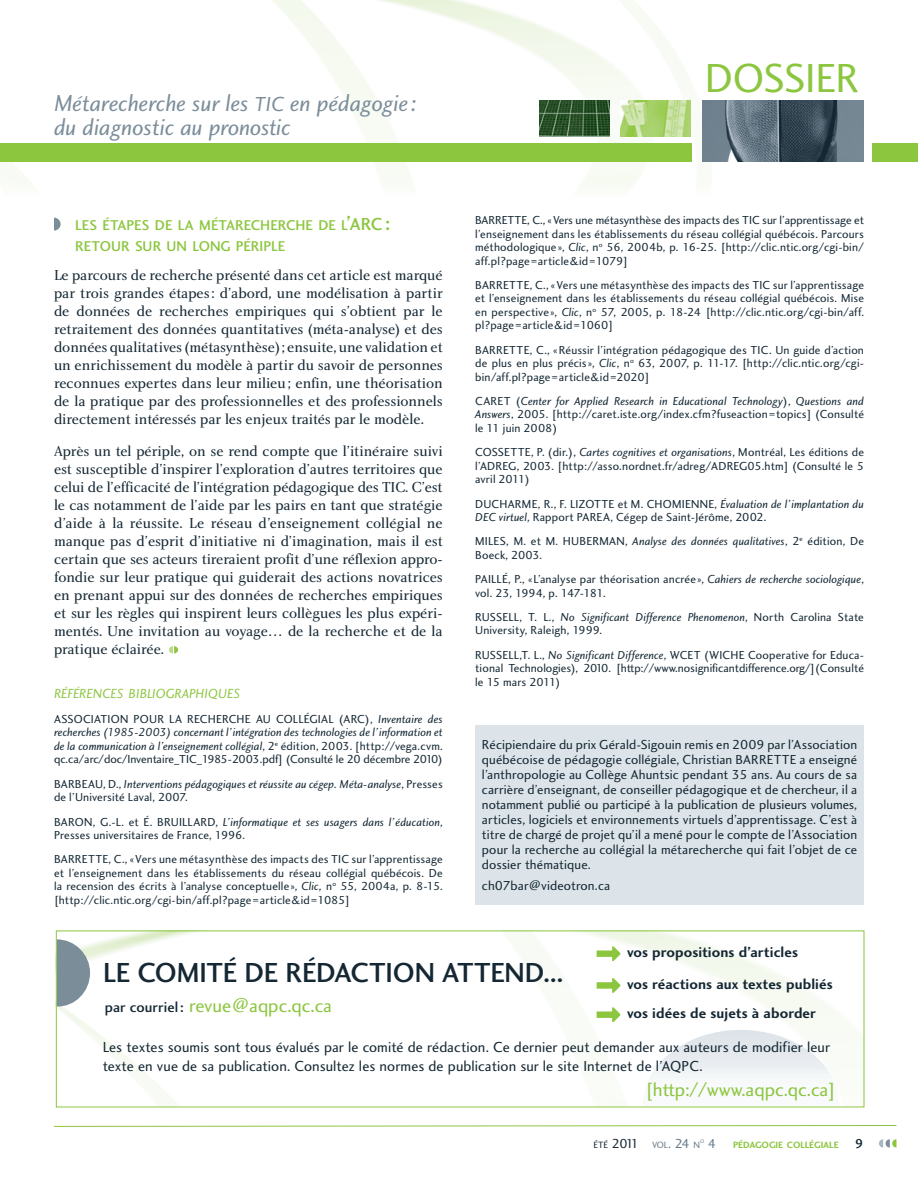
<style>
.page{position:relative;width:918px;height:1188px;background:#fff}
.page>*{position:absolute;margin:0;border:0;box-sizing:border-box;transform-origin:0 0}
.t1{font:42px "Charlotte Sans Book Plain";letter-spacing:-.015em;color:#8cc63f}
.t2{font:28.5px "Charlotte Sans Medium Plain";letter-spacing:-.01em;color:#142733}
.t3{font:24px/24px "Charlotte Sans Book Italic Plain";color:#7c8d9a}
.t4{font:19.5px "Charlotte Sans Book Plain";color:#8cc63f}
.t5{font:15px/18px "Charlotte Book Plain";letter-spacing:-.005em;color:#142733;text-align:justify}
.t6{font:15px/19.5px "Charlotte Sans Book Plain";letter-spacing:.005em;color:#142733}
.t7{font:15px/31.8px "Charlotte Sans Bold Plain";letter-spacing:.005em;color:#142733}
.t8{font:14.7px/21px "Charlotte Sans Medium Plain";letter-spacing:.005em;color:#8cc63f}
.t9{font:13.65px "Charlotte Sans Book Italic Plain";color:#8cc63f}
.t10{font:13.5px/15px "Charlotte Sans Book Plain";letter-spacing:.01em;color:#142733;text-align:justify}
.t11{font:13.5px "Charlotte Sans Book Plain";color:#687a88}
.t12{font:12px/13.5px "Charlotte Sans Book Plain";letter-spacing:.01em;color:#142733}
.t13{font:12px/13.5px "Charlotte Sans Book Italic Plain";color:#142733}
.t14{font:9.45px "Charlotte Sans Bold Plain";color:#8cc63f}
.t15{font:5.55px "Charlotte Sans Book Plain";color:#687a88}
.s1{font-size:21px}
.s2{font-size:18px}
.s3{font-family:"Charlotte Sans Book Italic Plain"}
.s4{font-family:"Charlotte Sans Book Plain"}
.s5{font-family:"Charlotte Sans Medium Plain";font-size:15px;color:#142733}
.s6{font-size:9.45px}
.s7{font-size:9.45px;color:#687a88}
.s8{color:#687a88}
.s9{font-family:"Charlotte Sans Medium Plain";font-size:13.5px;color:#142733}
</style>
<div class="page">
<img style="left:0;top:0;width:918px;height:188px">
<img style="left:702px;top:101px;width:162px;height:61px">
<img style="left:540px;top:101px;width:70px;height:36px">
<img style="left:620px;top:101px;width:71px;height:36px">
<svg style="left:169px;top:646px;width:9px;height:8px"></svg>
<svg style="left:54px;top:218px;width:7px;height:13px"></svg>
<div style="left:475px;top:725px;width:389px;height:179px;background:#dde4e9"></div>
<svg style="left:58px;top:939px;width:32px;height:68px"></svg>
<svg style="left:597px;top:946px;width:24px;height:15px"></svg>
<svg style="left:597px;top:978px;width:24px;height:15px"></svg>
<svg style="left:597px;top:1007px;width:24px;height:15px"></svg>
<svg style="left:643px;top:1030px;width:197px;height:75px"></svg>
<svg style="left:879px;top:1139px;width:17px;height:9px"></svg>
<svg style="left:54px;top:1125px;width:843px;height:2px;background:#c4e19e"></svg>
<div style="left:872px;top:144px;width:46px;height:18px;background:#8cc63f"></div>
<div style="left:0;top:144px;width:691px;height:18px;background:#8cc63f"></div>
<h3 class="t3" style="left:54px;top:93px;width:365px">Métarecherche sur les <span class="s1">TIC</span> en pédagogie : du diagnostic au pronostic</h3>
<p class="t8" style="left:75px;top:216px;width:317px">LES ÉTAPES DE LA MÉTARECHERCHE DE L<span class="s1">’</span><span class="s2">ARC</span> <span class="s1">:<br></span>RETOUR SUR UN LONG PÉRIPLE</p>
<p class="t5" style="left:54px;top:268px;width:390px">Le parcours de recherche présenté dans cet article est marqué par trois grandes étapes : d’abord, une modélisation à partir de données de recherches empiriques qui s’obtient par le retraitement des données quantitatives (méta-analyse) et des données qualitatives (métasynthèse) ; ensuite, une validation et un enrichissement du modèle à partir du savoir de personnes reconnues expertes dans leur milieu ; enfin, une théorisation de la pratique par des professionnelles et des professionnels directement intéressés par les enjeux traités par le modèle.</p>
<p class="t5" style="left:54px;top:443px;width:390px">Après un tel périple, on se rend compte que l’itinéraire suivi est susceptible d’inspirer l’exploration d’autres territoires que celui de l’efficacité de l’intégration pédagogique des TIC. C’est le cas notamment de l’aide par les pairs en tant que stratégie d’aide à la réussite. Le réseau d’enseignement collégial ne manque pas d’esprit d’initiative ni d’imagination, mais il est certain que ses acteurs tireraient profit d’une réflexion appro&shy;fondie sur leur pratique qui guiderait des actions novatrices en prenant appui sur des données de recherches empiriques et sur les règles qui inspirent leurs collègues les plus expéri&shy;mentés. Une invitation au voyage… de la recherche et de la pratique éclairée.</p>
<p class="t9" style="left:54px;top:688px;width:188px">RÉFÉRENCES BIBLIOGRAPHIQUES</p>
<p class="t12" style="left:54px;top:713px;width:390px">ASSOCIATION POUR LA RECHERCHE AU COLLÉGIAL (ARC), <span class="s3">Inventaire des</span></p>
<p class="t13" style="left:54px;top:727px;width:390px">recherches (1985-2003) concernant l’intégration des technologies de l’information et de la communication à l’enseignement collégial<span class="s4">, 2</span><sup>e</sup> <span class="s4">édition, 2003. [http://vega.cvm.</span></p>
<p class="t12" style="left:54px;top:754px;width:390px">qc.ca/arc/doc/Inventaire_TIC_1985-2003.pdf] (Consulté le 20 décembre 2010)</p>
<p class="t13" style="left:54px;top:778px;width:390px"><span class="s4">BARBEAU, D.,</span> Interventions pédagogiques et réussite au cégep. Méta-analyse<span class="s4">, Presses</span></p>
<p class="t12" style="left:54px;top:792px;width:135px">de l’Université Laval, 2007.</p>
<p class="t13" style="left:54px;top:816px;width:390px"><span class="s4">BARON, G.-L. et É. BRUILLARD,</span> L’informatique et ses usagers dans l’éducation<span class="s4">,</span></p>
<p class="t12" style="left:54px;top:824px;width:390px;line-height:24.3px">Presses universitaires de France, 1996.<br>BARRETTE, C., « Vers une métasynthèse des impacts des TIC sur l’apprentissage</p>
<p class="t12" style="left:54px;top:867px;width:390px;text-align:justify">et l’enseignement dans les établissements du réseau collégial québécois. De la recension des écrits à l’analyse conceptuelle », <span class="s3">Clic,</span> n<sup>o</sup> 55, 2004a, p. 8-15. [http://clic.ntic.org/cgi-bin/aff.pl?page=article&amp;id=1085]</p>
<h1 class="t1" style="left:705px;top:62px;width:156px">DOSSIER</h1>
<p class="t12" style="left:475px;top:214px;width:390px;text-align:justify">BARRETTE, C., « Vers une métasynthèse des impacts des TIC sur l’apprentissage et l’enseignement dans les établissements du réseau collégial québécois. Parcours méthodologique », <span class="s3">Clic</span>, n<sup>o</sup> 56, 2004b, p. 16-25. [http://clic.ntic.org/cgi-bin/ aff.pl?page=article&amp;id=1079]</p>
<p class="t12" style="left:475px;top:279px;width:390px;text-align:justify">BARRETTE, C., « Vers une métasynthèse des impacts des TIC sur l’apprentissage et l’enseignement dans les établissements du réseau collégial québécois. Mise en perspective », <span class="s3">Clic</span>, n<sup>o</sup> 57, 2005, p. 18-24 [http://clic.ntic.org/cgi-bin/aff. pl?page=article&amp;id=1060]</p>
<p class="t12" style="left:475px;top:344px;width:390px;text-align:justify">BARRETTE, C., « Réussir l’intégration pédagogique des TIC. Un guide d’action de plus en plus précis », <span class="s3">Clic</span>, n<sup>o</sup> 63, 2007, p. 11-17. [http://clic.ntic.org/cgi&shy;bin/aff.pl?page=article&amp;id=2020]</p>
<p class="t13" style="left:475px;top:395px;width:390px"><span class="s4">CARET (</span>Center for Applied Research in Educational Technology<span class="s4">),</span> Questions and</p>
<p class="t12" style="left:475px;top:409px;width:390px"><span class="s3">Answers</span>, 2005. [http://caret.iste.org/index.cfm?fuseaction=topics] (Consulté le 11 juin 2008)</p>
<p class="t12" style="left:475px;top:447px;width:390px;text-align:justify">COSSETTE, P. (dir.), <span class="s3">Cartes cognitives et organisations</span>, Montréal, Les éditions de l’ADREG, 2003. [http://asso.nordnet.fr/adreg/ADREG05.htm] (Consulté le 5 avril 2011)</p>
<p class="t12" style="left:475px;top:498px;width:390px">DUCHARME, R., F. LIZOTTE et M. CHOMIENNE, <span class="s3">Évaluation de l’implantation du<br>DEC virtuel</span>, Rapport PAREA, Cégep de Saint-Jérôme, 2002.</p>
<p class="t12" style="left:475px;top:536px;width:390px">MILES, M. et M. HUBERMAN, <span class="s3">Analyse des données qualitatives</span>, 2<sup>e</sup> édition, De<br>Boeck, 2003.</p>
<p class="t12" style="left:475px;top:573px;width:390px">PAILLÉ, P., « L’analyse par théorisation ancrée », <span class="s3">Cahiers de recherche sociologique</span>, vol. 23, 1994, p. 147-181.</p>
<p class="t13" style="left:475px;top:611px;width:390px"><span class="s4">RUSSELL, T. L.,</span> No Significant Difference Phenomenon<span class="s4">, North Carolina State</span></p>
<p class="t12" style="left:475px;top:619px;width:390px;line-height:24.3px">University, Raleigh, 1999.<br>RUSSELL,T. L., <span class="s3">No Significant Difference</span>, WCET (WICHE Cooperative for Educa-</p>
<p class="t12" style="left:475px;top:663px;width:390px">tional Technologies), 2010. [http://www.nosignificantdifference.org/](Consulté le 15 mars 2011)</p>
<p class="t10" style="left:482px;top:738px;width:377px">Récipiendaire du prix Gérald-Sigouin remis en 2009 par l’Association québécoise de pédagogie collégiale, Christian BARRETTE a enseigné l’anthropologie au Collège Ahuntsic pendant 35 ans. Au cours de sa carrière d’enseignant, de conseiller pédagogique et de chercheur, il a notamment publié ou participé à la publication de plusieurs volumes, articles, logiciels et environnements virtuels d’apprentissage. C’est à titre de chargé de projet qu’il a mené pour le compte de l’Association pour la recherche au collégial la métarecherche qui fait l’objet de ce dossier thématique.</p>
<p class="t10" style="left:482px;top:880px;width:130px">ch07bar@videotron.ca</p>
<h2 class="t2" style="left:103px;top:962px;width:462px">LE COMITÉ DE RÉDACTION ATTEND...</h2>
<h3 class="t4" style="left:105px;top:998px;width:229px"><span class="s5">par courriel :</span> revue@aqpc.qc.ca</h3>
<p class="t7" style="left:627px;top:938px;width:207px">vos propositions d’articles<br>vos réactions aux textes publiés</p>
<p class="t7" style="left:627px;top:999px;width:190px">vos idées de sujets à aborder</p>
<p class="t6" style="left:103px;top:1038px;width:729px">Les textes soumis sont tous évalués par le comité de rédaction. Ce dernier peut demander aux auteurs de modifier leur texte en vue de sa publication. Consultez les normes de publication sur le site Internet de l’AQPC.</p>
<h3 class="t4" style="left:646px;top:1082px;width:192px">[http://www.aqpc.qc.ca]</h3>
<p class="t10" style="left:594px;top:1137px;width:108px"><span class="s6">ÉTÉ</span> 2011 <span class="s7">VOL</span><span class="s8">. 24</span> <span class="s7">N</span></p>
<p class="t15" style="left:700px;top:1139px;width:6px">O</p>
<p class="t11" style="left:708px;top:1138px;width:10px">4</p>
<p class="t14" style="left:733px;top:1141px;width:132px">PÉDAGOGIE COLLÉGIALE <span class="s9">9</span></p>
</div>
